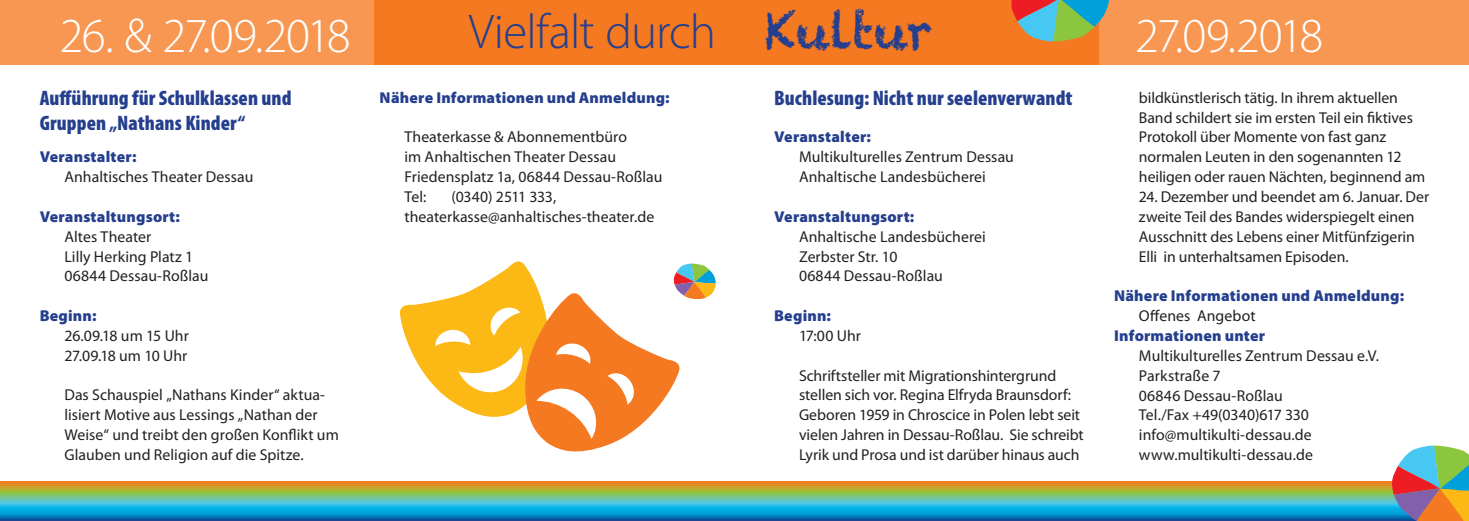
<style>
.page{position:relative;width:1469px;height:521px;background:#fff}
.page>*{position:absolute;margin:0;border:0;box-sizing:border-box;transform-origin:0 0}
.t1{font:300 49px "Myriad Pro";letter-spacing:-.045em;color:#fff}
.t2{font:300 49px "Myriad Pro";letter-spacing:-.015em;color:#253f8e}
.t3{font:900 condensed 21px/25.2px "Myriad Pro";letter-spacing:.005em;color:#253f8e}
.t4{font:15.75px/19.8px "Myriad Pro";color:#231f20}
.t5{font:900 15.75px "Myriad Pro";letter-spacing:.01em;color:#253f8e}
.s1{font-family:"Chalkduster";font-weight:400}
</style>
<div class="page">
<svg style="left:0;top:481px;width:734px;height:40px;background:#5ea591"></svg>
<svg style="left:734px;top:481px;width:657px;height:40px;background:#5ea591"></svg>
<div style="left:0;top:0;width:1468px;height:64px;background:#f79752"></div>
<div style="left:375px;top:0;width:724px;height:64px;background:#f47921"></div>
<svg style="left:1391px;top:445px;width:77px;height:76px;background:#9d9981"></svg>
<svg style="left:1011px;top:0;width:98px;height:41px"></svg>
<svg style="left:400px;top:261px;width:316px;height:191px"></svg>
<h1 class="t1" style="left:60px;top:6px;width:293px">26. &amp; 27.09.2018</h1>
<h1 class="t2" style="left:469px;top:2px;width:465px">Vielfalt durch <span class="s1">Kultur</span></h1>
<h1 class="t1" style="left:1135px;top:6px;width:190px">27.09.2018</h1>
<h2 class="t3" style="left:40px;top:85px;width:253px">Aufführung für Schulklassen und<br>Gruppen „Nathans Kinder“</h2>
<p class="t5" style="left:40px;top:146px;width:98px">Veranstalter:</p>
<p class="t4" style="left:64px;top:167px;width:190px">Anhaltisches Theater Dessau</p>
<p class="t5" style="left:40px;top:206px;width:142px">Veranstaltungsort:</p>
<p class="t4" style="left:64px;top:226px;width:145px">Altes Theater<br>Lilly Herking Platz 1<br>06844 Dessau-Roßlau</p>
<p class="t5" style="left:40px;top:305px;width:58px">Beginn:</p>
<p class="t4" style="left:64px;top:325px;width:126px">26.09.18 um 15 Uhr<br>27.09.18 um 10 Uhr</p>
<p class="t4" style="left:64px;top:385px;width:276px">Das Schauspiel „Nathans Kinder“ aktua&shy;lisiert Motive aus Lessings „Nathan der Weise“ und treibt den großen Konflikt um Glauben und Religion auf die Spitze.</p>
<p class="t5" style="left:379px;top:87px;width:291px">Nähere Informationen und Anmeldung:</p>
<p class="t4" style="left:404px;top:127px;width:259px">Theaterkasse &amp; Abonnementbüro<br>im Anhaltischen Theater Dessau<br>Friedensplatz 1a, 06844 Dessau-Roßlau<br>Tel:</p>
<p class="t4" style="left:404px;top:187px;width:251px;text-indent:47px">(0340) 2511 333, theaterkasse@anhaltisches-theater.de</p>
<h2 class="t3" style="left:774px;top:85px;width:300px">Buchlesung: Nicht nur seelenverwandt</h2>
<p class="t5" style="left:774px;top:127px;width:98px">Veranstalter:</p>
<p class="t4" style="left:799px;top:147px;width:216px">Multikulturelles Zentrum Dessau<br>Anhaltische Landesbücherei</p>
<p class="t5" style="left:774px;top:206px;width:142px">Veranstaltungsort:</p>
<p class="t4" style="left:799px;top:226px;width:188px">Anhaltische Landesbücherei<br>Zerbster Str. 10<br>06844 Dessau-Roßlau</p>
<p class="t5" style="left:774px;top:305px;width:58px">Beginn:</p>
<p class="t4" style="left:799px;top:325px;width:63px">17:00 Uhr</p>
<p class="t4" style="left:799px;top:365px;width:286px">Schriftsteller mit Migrationshintergrund stellen sich vor. Regina Elfryda Braunsdorf:<br>Geboren 1959 in Chroscice in Polen lebt seit vielen Jahren in Dessau-Roßlau. Sie schreibt Lyrik und Prosa und ist darüber hinaus auch</p>
<p class="t4" style="left:1138px;top:87px;width:288px">bildkünstlerisch tätig. In ihrem aktuellen Band schildert sie im ersten Teil ein fiktives Protokoll über Momente von fast ganz normalen Leuten in den sogenannten 12 heiligen oder rauen Nächten, beginnend am</p>
<p class="t4" style="left:1138px;top:187px;width:292px">24. Dezember und beendet am 6. Januar. Der zweite Teil des Bandes widerspiegelt einen Ausschnitt des Lebens einer Mitfünfzigerin Elli in unterhaltsamen Episoden.</p>
<p class="t5" style="left:1114px;top:285px;width:291px">Nähere Informationen und Anmeldung:</p>
<p class="t4" style="left:1138px;top:306px;width:118px">Offenes Angebot</p>
<p class="t5" style="left:1114px;top:325px;width:153px">Informationen unter</p>
<p class="t4" style="left:1138px;top:345px;width:241px">Multikulturelles Zentrum Dessau e.V.<br>Parkstraße 7<br>06846 Dessau-Roßlau<br>Tel./Fax +49(0340)617 330 info@multikulti-dessau.de www.multikulti-dessau.de</p>
</div>
